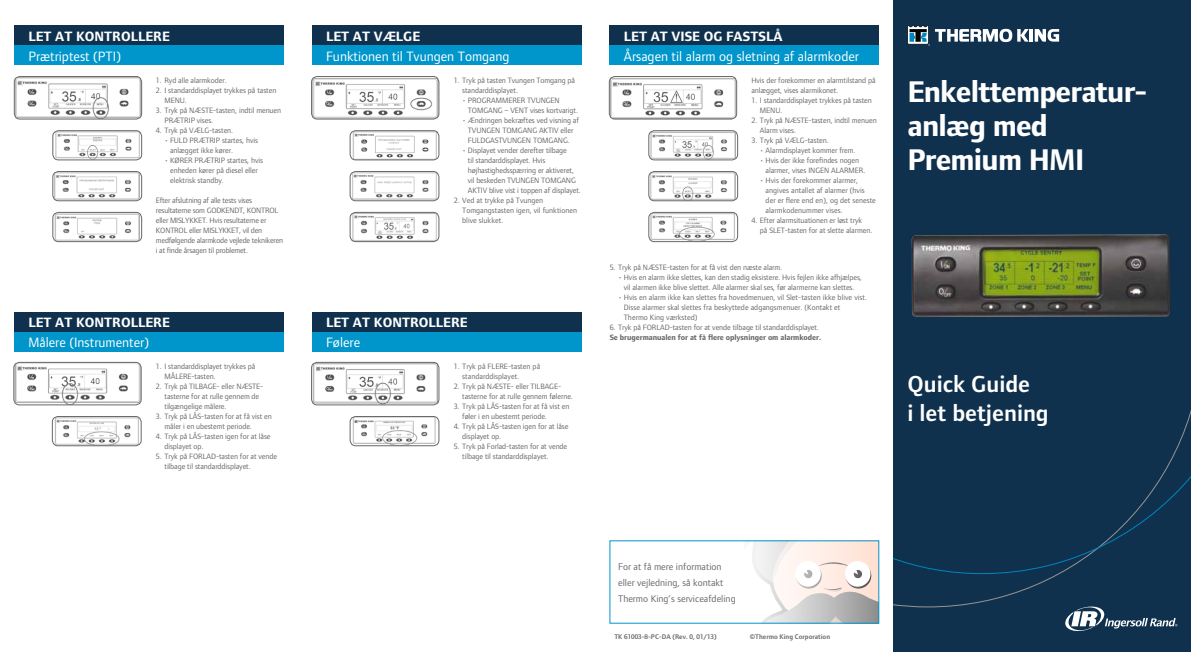
<style>
.page{position:relative;width:1191px;height:652px;background:#fff}
.page>*{position:absolute;margin:0;border:0;box-sizing:border-box;transform-origin:0 0}
.t1{font:700 31px/34px "Foundry Form Sans Blonde";letter-spacing:-.025em;color:#fff}
.t2{font:600 24px/28.8px "Foundry Form Sans Blonde";color:#fff}
.t3{font:14px "Foundry Form Sans Blonde";color:#fff}
.t4{font:700 14px "Foundry Form Sans Blonde";color:#fff}
.t5{font:10px/16px "Foundry Form Sans Blonde";color:#676767}
.t6{font:8px/10px "Foundry Form Sans Blonde";letter-spacing:-.01em;color:#676767}
.t7{font:700 8px "Foundry Form Sans Blonde";letter-spacing:-.01em;color:#676767}
.t8{font:600 7px "Foundry Form Sans Blonde";color:#676767}
</style>
<div class="page">
<svg style="left:752px;top:543px;width:125px;height:78px"></svg>
<div style="left:893px;top:0;width:298px;height:652px;background:#0f314d"></div>
<img style="left:14px;top:77px;width:127px;height:42px">
<div style="left:14px;top:76px;width:128px;height:43px;border:1px solid #676767;border-radius:6px"></div>
<img style="left:55px;top:131px;width:85px;height:29px">
<div style="left:53px;top:131px;width:89px;height:29px;border:1px solid #676767;border-radius:6px"></div>
<img style="left:55px;top:173px;width:85px;height:26px">
<div style="left:53px;top:171px;width:89px;height:30px;border:1px solid #676767;border-radius:6px"></div>
<img style="left:55px;top:214px;width:85px;height:26px">
<div style="left:53px;top:212px;width:89px;height:30px;border:1px solid #676767;border-radius:6px"></div>
<img style="left:312px;top:77px;width:126px;height:41px">
<div style="left:311px;top:76px;width:128px;height:43px;border:1px solid #676767;border-radius:6px"></div>
<img style="left:352px;top:133px;width:85px;height:25px">
<div style="left:350px;top:131px;width:89px;height:29px;border:1px solid #676767;border-radius:6px"></div>
<img style="left:352px;top:173px;width:85px;height:26px">
<div style="left:350px;top:171px;width:89px;height:30px;border:1px solid #676767;border-radius:6px"></div>
<img style="left:352px;top:214px;width:85px;height:26px">
<div style="left:350px;top:212px;width:89px;height:30px;border:1px solid #676767;border-radius:6px"></div>
<img style="left:313px;top:363px;width:125px;height:42px">
<div style="left:311px;top:362px;width:128px;height:43px;border:1px solid #676767;border-radius:6px"></div>
<img style="left:14px;top:362px;width:127px;height:43px">
<div style="left:14px;top:362px;width:127px;height:43px;border:1px solid #676767;border-radius:6px"></div>
<img style="left:353px;top:418px;width:84px;height:28px">
<div style="left:350px;top:416px;width:89px;height:30px;border:1px solid #676767;border-radius:6px"></div>
<img style="left:55px;top:418px;width:84px;height:28px">
<div style="left:52px;top:416px;width:89px;height:30px;border:1px solid #676767;border-radius:6px"></div>
<img style="left:610px;top:77px;width:126px;height:41px">
<div style="left:609px;top:76px;width:128px;height:43px;border:1px solid #676767;border-radius:6px"></div>
<img style="left:651px;top:131px;width:84px;height:29px">
<div style="left:648px;top:131px;width:89px;height:29px;border:1px solid #676767;border-radius:6px"></div>
<img style="left:651px;top:173px;width:84px;height:28px">
<div style="left:648px;top:171px;width:89px;height:30px;border:1px solid #676767;border-radius:6px"></div>
<img style="left:651px;top:212px;width:84px;height:30px">
<div style="left:648px;top:212px;width:89px;height:30px;border:1px solid #676767;border-radius:6px"></div>
<img style="left:911px;top:234px;width:258px;height:83px">
<svg style="left:893px;top:410px;width:298px;height:197px"></svg>
<svg style="left:893px;top:459px;width:298px;height:115px"></svg>
<hr style="left:1029px;top:29px;width:4px;height:13px;background:#fff">
<svg style="left:1034px;top:29px;width:25px;height:13px"></svg>
<svg style="left:907px;top:26px;width:121px;height:20px"></svg>
<svg style="left:1064px;top:605px;width:113px;height:26px"></svg>
<div style="left:14px;top:26px;width:269px;height:19px;background:#0f314d"></div>
<div style="left:14px;top:45px;width:269px;height:20px;background:#0096cb"></div>
<div style="left:312px;top:26px;width:269px;height:19px;background:#0f314d"></div>
<div style="left:312px;top:45px;width:269px;height:20px;background:#0096cb"></div>
<div style="left:312px;top:312px;width:269px;height:20px;background:#0f314d"></div>
<div style="left:312px;top:332px;width:269px;height:19px;background:#0096cb"></div>
<div style="left:14px;top:312px;width:269px;height:20px;background:#0f314d"></div>
<div style="left:14px;top:332px;width:269px;height:19px;background:#0096cb"></div>
<div style="left:609px;top:26px;width:270px;height:19px;background:#0f314d"></div>
<div style="left:609px;top:45px;width:270px;height:20px;background:#0096cb"></div>
<h3 class="t4" style="left:28px;top:28px;width:143px">Let at kontrollere</h3>
<h3 class="t3" style="left:28px;top:48px;width:94px">prætriptest (PTI)</h3>
<p class="t6" style="left:156px;top:76px;width:72px">1. Ryd alle alarmkoder.</p>
<p class="t6" style="left:164px;top:86px;width:113px;text-indent:-9px">2. I standarddisplayet trykkes på tasten<br>MENU.</p>
<p class="t6" style="left:164px;top:106px;width:118px;text-indent:-9px">3. Tryk på NÆSTE-tasten, indtil menuen<br>PRÆTRIP vises.</p>
<p class="t6" style="left:156px;top:126px;width:79px">4. Tryk på VÆLG-tasten.</p>
<p class="t6" style="left:170px;top:136px;width:89px;text-indent:-6px">• FULD PRÆTRIP startes, hvis anlægget ikke kører.</p>
<p class="t6" style="left:170px;top:156px;width:94px;text-indent:-6px">• KØRER PRÆTRIP startes, hvis enheden kører på diesel eller elektrisk standby.</p>
<p class="t6" style="left:156px;top:196px;width:129px">Efter afslutning af alle tests vises resultaterne som GODKENDT, KONTROL eller MISLYKKET. Hvis resultaterne er KONTROL eller MISLYKKET, vil den medfølgende alarmkode vejlede teknikeren i at finde årsagen til problemet.</p>
<h3 class="t4" style="left:28px;top:315px;width:143px">Let at kontrollere</h3>
<h3 class="t3" style="left:28px;top:335px;width:122px">målere (i nstrumenter)</h3>
<p class="t6" style="left:164px;top:361px;width:92px;text-indent:-9px">1. I standarddisplayet trykkes på<br>MÅLERE-tasten.</p>
<p class="t6" style="left:164px;top:381px;width:100px;text-indent:-9px">2. Tryk på TILBAGE- eller NÆSTE&shy;tasterne for at rulle gennem de tilgængelige målere.</p>
<p class="t6" style="left:164px;top:411px;width:109px;text-indent:-9px">3. Tryk på LÅS-tasten for at få vist en måler i en ubestemt periode.</p>
<p class="t6" style="left:164px;top:431px;width:108px;text-indent:-9px">4. Tryk på LÅS-tasten igen for at låse displayet op.</p>
<p class="t6" style="left:164px;top:451px;width:114px;text-indent:-9px">5. Tryk på FORLAD-tasten for at vende tilbage til standarddisplayet.</p>
<h3 class="t4" style="left:326px;top:28px;width:96px">Let at væ lge</h3>
<h3 class="t3" style="left:326px;top:48px;width:185px">funktionen til Tvungen Tomgang</h3>
<p class="t6" style="left:462px;top:76px;width:114px;text-indent:-9px">1. Tryk på tasten Tvungen Tomgang på standarddisplayet.</p>
<p class="t6" style="left:468px;top:96px;width:112px;text-indent:-6px">• PROGRAMM ERER TVUNGEN<br>TOMGANG – VENT vises kortvarigt.</p>
<p class="t6" style="left:462px;top:116px;width:118px;text-align:center">• Ændringen bekræftes ved visning af<br>TVUNGEN TOMGANG AKTIV eller<br>FULDGASTVUNGEN TOMGANG.</p>
<p class="t6" style="left:468px;top:146px;width:115px;text-indent:-6px">• Displayet vender derefter tilbage<br>til standarddisplayet. Hvis højhastighedsspærring er aktiveret, vil beskeden TVUNGEN TOMGANG AKTIV blive vist i toppen af displayet.</p>
<p class="t6" style="left:462px;top:196px;width:116px;text-indent:-9px">2. Ved at trykke på Tvungen<br>Tomgangstasten igen, vil funktionen blive slukket.</p>
<h3 class="t4" style="left:326px;top:315px;width:143px">Let at kontrollere</h3>
<h3 class="t3" style="left:326px;top:335px;width:36px">følere</h3>
<p class="t6" style="left:462px;top:361px;width:79px;text-indent:-9px">1. Tryk på FLERE-tasten på standarddisplayet.</p>
<p class="t6" style="left:462px;top:381px;width:112px;text-indent:-9px">2. Tryk på NÆSTE- eller TILBAGE&shy;tasterne for at rulle gennem følerne.</p>
<p class="t6" style="left:462px;top:401px;width:109px;text-indent:-9px">3. Tryk på LÅS-tasten for at få vist en føler i en ubestemt periode.</p>
<p class="t6" style="left:462px;top:421px;width:108px;text-indent:-9px">4. Tryk på LÅS-tasten igen for at låse displayet op.</p>
<p class="t6" style="left:462px;top:441px;width:107px;text-indent:-9px">5. Tryk på Forlad-tasten for at vende tilbage til standarddisplayet.</p>
<h3 class="t4" style="left:624px;top:28px;width:160px">Let at vise og fastslå</h3>
<h3 class="t3" style="left:624px;top:48px;width:237px">årsagen til alarm og sletning af alarmkoder</h3>
<p class="t6" style="left:751px;top:76px;width:126px">Hvis der forekommer en alarmtilstand på anlægget, vises alarmikonet.</p>
<p class="t6" style="left:760px;top:96px;width:113px;text-indent:-9px">1. I standarddisplayet trykkes på tasten<br>MENU.</p>
<p class="t6" style="left:760px;top:116px;width:118px;text-indent:-9px">2. Tryk på NÆSTE-tasten, indtil menuen<br>Alarm vises.</p>
<p class="t6" style="left:751px;top:136px;width:79px">3. Tryk på VÆLG-tasten.</p>
<p class="t6" style="left:760px;top:146px;width:97px">• Alarmdisplayet kommer frem.</p>
<p class="t6" style="left:765px;top:156px;width:101px;text-indent:-6px">• Hvis der ikke forefindes nogen alarmer, vises INGEN ALARMER.</p>
<p class="t6" style="left:765px;top:176px;width:112px;text-indent:-6px">• Hvis der forekommer alarmer, angives antallet af alarmer (hvis der er flere end en), og det seneste alarmkodenummer vises.</p>
<p class="t6" style="left:760px;top:216px;width:114px;text-indent:-9px">4. Efter alarmsituationen er løst tryk<br>på SLET-tasten for at slette alarmen.</p>
<p class="t6" style="left:609px;top:262px;width:174px">5. Tryk på NÆSTE-tasten for at få vist den næste alarm.</p>
<p class="t6" style="left:618px;top:272px;width:245px;text-align:center">• Hvis en alarm ikke slettes, kan den stadig eksistere. Hvis fejlen ikke afhjælpes, vil alarmen ikke blive slettet. Alle alarmer skal ses, før alarmerne kan slettes.</p>
<p class="t6" style="left:624px;top:292px;width:245px;text-indent:-6px">• Hvis en alarm ikke kan slettes fra hovedmenuen, vil Slet-tasten ikke blive vist.<br>Disse alarmer skal slettes fra beskyttede adgangsmenuer. (Kontakt et<br>Thermo King værksted)</p>
<p class="t6" style="left:609px;top:322px;width:211px">6. Tryk på FORLAD-tasten for at vende tilbage til standarddisplayet.</p>
<p class="t7" style="left:609px;top:333px;width:213px">Se brugermanualen for at få flere oplysninger om alarmkoder.</p>
<h1 class="t1" style="left:907px;top:74px;width:241px">Enkelttemperatur&shy;anlæg med<br>Premium HMI</h1>
<h2 class="t2" style="left:907px;top:369px;width:143px">Quick Guide<br>i let betjening</h2>
<p class="t5" style="left:618px;top:559px;width:119px">For at få mere information eller vejledning, så kontakt<br>Thermo King’s serviceafdeling</p>
<p class="t8" style="left:614px;top:632px;width:104px">TK 61003-8-PC-DA (Rev. 0, 01/13)</p>
<p class="t8" style="left:750px;top:632px;width:82px">©Thermo King Corporation</p>
</div>
